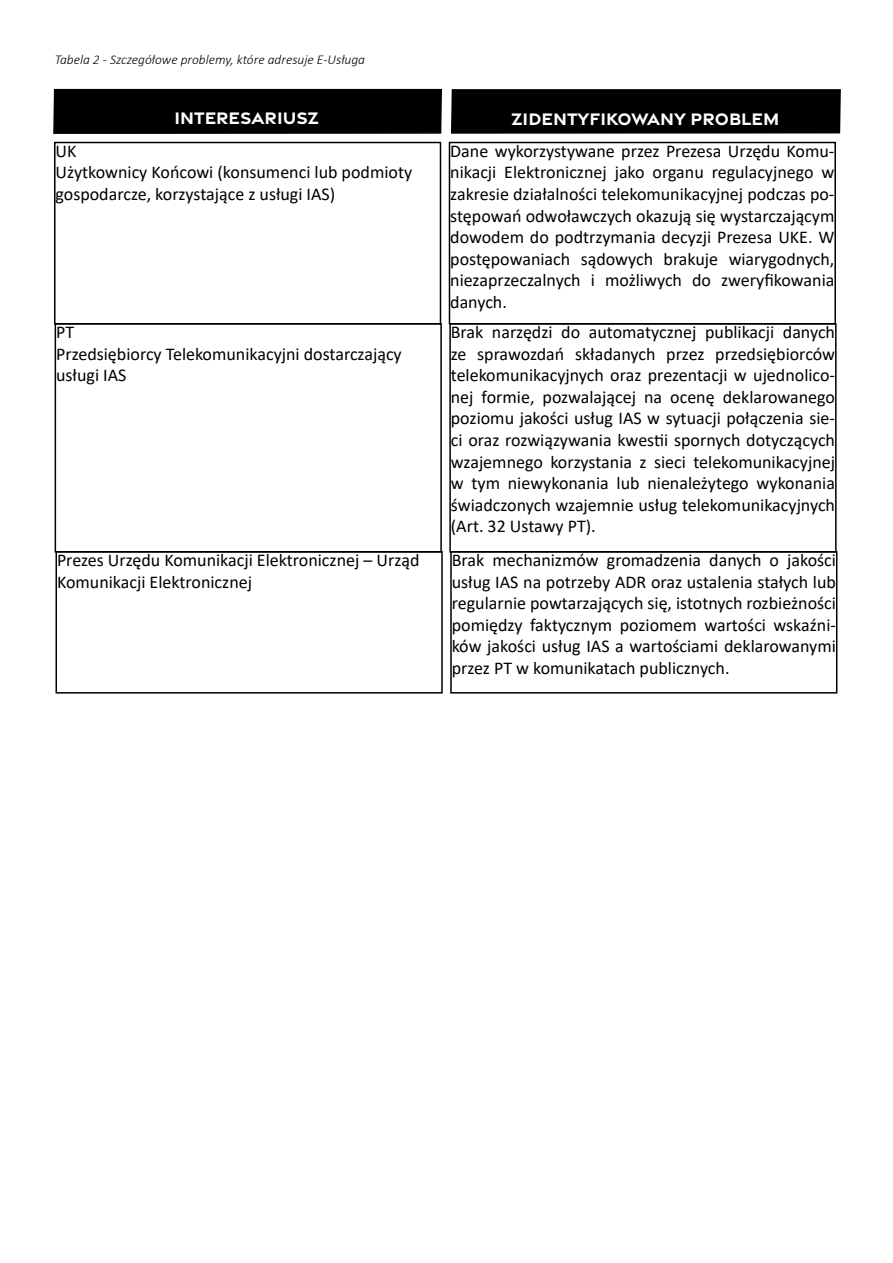
<style>
.page{position:relative;width:893px;height:1263px;background:#fff}
.page>*{position:absolute;margin:0;border:0;box-sizing:border-box;transform-origin:0 0}
.t1{font:18px/21.6px "Calibri";color:#000}
.t2{font:700 18px "Gravesend Sans";color:#fff}
.t3{font:italic 300 13.5px "Calibri";color:#000}
</style>
<div class="page">
<div style="left:53px;top:88px;width:389px;height:46px;background:#000"></div>
<div style="left:451px;top:89px;width:390px;height:45px;background:#000"></div>
<div style="left:54px;top:142px;width:387px;height:182px;border:2px solid #000"></div>
<div style="left:449px;top:142px;width:387px;height:182px;border:2px solid #000"></div>
<div style="left:55px;top:323px;width:387px;height:229px;border:2px solid #000"></div>
<div style="left:449px;top:323px;width:388px;height:229px;border:2px solid #000"></div>
<div style="left:56px;top:551px;width:387px;height:142px;border:2px solid #000"></div>
<div style="left:450px;top:551px;width:387px;height:142px;border:2px solid #000"></div>
<p class="t3" style="left:55px;top:51px;width:312px">Tabela 2 - Szczegółowe problemy, które adresuje E-Usługa</p>
<p class="t2" style="left:174px;top:106px;width:146px">INTERESARIUSZ</p>
<p class="t2" style="left:511px;top:107px;width:270px">ZIDENTYFIKOWANY PROBLEM</p>
<p class="t1" style="left:56px;top:140px;width:358px">UK<br>Użytkownicy Końcowi (konsumenci lub podmioty gospodarcze, korzystające z usługi IAS)</p>
<p class="t1" style="left:450px;top:140px;width:386px;text-align:justify">Dane wykorzystywane przez Prezesa Urzędu Komu&shy;nikacji Elektronicznej jako organu regulacyjnego w zakresie działalności telekomunikacyjnej podczas po&shy;stępowań odwoławczych okazują się wystarczającym dowodem do podtrzymania decyzji Prezesa UKE. W postępowaniach sądowych brakuje wiarygodnych, niezaprzeczalnych i możliwych do zweryfikowania danych.</p>
<p class="t1" style="left:56px;top:321px;width:347px">PT<br>Przedsiębiorcy Telekomunikacyjni dostarczający usługi IAS</p>
<p class="t1" style="left:451px;top:321px;width:386px;text-align:justify">Brak narzędzi do automatycznej publikacji danych ze sprawozdań składanych przez przedsiębiorców telekomunikacyjnych oraz prezentacji w ujednolico&shy;nej formie, pozwalającej na ocenę deklarowanego poziomu jakości usług IAS w sytuacji połączenia sie&shy;ci oraz rozwiązywania kwestii spornych dotyczących wzajemnego korzystania z sieci telekomunikacyjnej w tym niewykonania lub nienależytego wykonania świadczonych wzajemnie usług telekomunikacyjnych (Art. 32 Ustawy PT).</p>
<p class="t1" style="left:57px;top:549px;width:364px">Prezes Urzędu Komunikacji Elektronicznej – Urząd<br>Komunikacji Elektronicznej</p>
<p class="t1" style="left:452px;top:549px;width:386px;text-align:justify">Brak mechanizmów gromadzenia danych o jakości usług IAS na potrzeby ADR oraz ustalenia stałych lub regularnie powtarzających się, istotnych rozbieżności pomiędzy faktycznym poziomem wartości wskaźni&shy;ków jakości usług IAS a wartościami deklarowanymi przez PT w komunikatach publicznych.</p>
</div>
